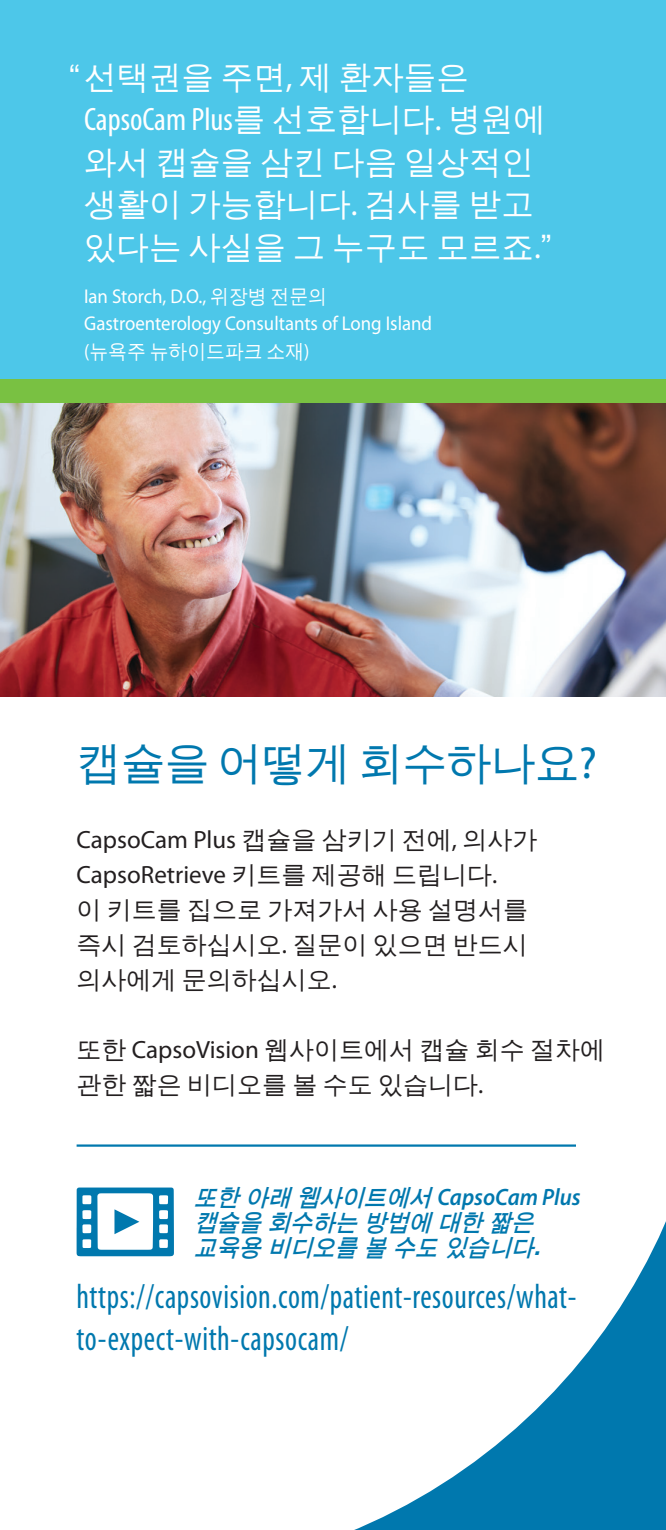
<style>
.page{position:relative;width:666px;height:1530px;background:#fff}
.page>*{position:absolute;margin:0;border:0;box-sizing:border-box;transform-origin:0 0}
.t1{font:45px "Un Dotum";letter-spacing:-.02em;color:#0078ae}
.t2{font:condensed 35px/42.5px "Myriad Pro";letter-spacing:.02em;color:#0078ae;scale:.89 1}
.t3{font:32.5px/42.5px "Un Dotum";color:#fff}
.t4{font:25px/35px "Un Dotum";color:#231f20}
.t5{font:italic 700 23.75px/25px "Un Dotum";color:#0078ae;scale:.94 1}
.t6{font:20px/27.5px "Myriad Pro";color:#fff;scale:.94 1}
.s1{font-family:"Myriad Pro"}
.s2{font-family:"Myriad Pro";font-stretch:condensed}
.s3{font-family:"Un Dotum"}
.s4{font-family:"Myriad Pro";font-weight:600}
</style>
<div class="page">
<div style="left:0;top:0;width:666px;height:379px;background:#4dc7e9"></div>
<div style="left:0;top:379px;width:666px;height:25px;background:#79c142"></div>
<img style="left:0;top:404px;width:666px;height:293px">
<hr style="left:77px;top:1144px;width:499px;height:3px;background:#0078ae">
<svg style="left:77px;top:1188px;width:53px;height:68px"></svg>
<svg style="left:130px;top:1144px;width:536px;height:386px"></svg>
<p class="t3" style="left:84px;top:55px;width:469px;text-indent:-15px">“ 선택권을 주면<span class="s1">,</span> 제 환자들은<br><span class="s2">CapsoCam Plus</span>를 선호합니다<span class="s1">.</span> 병원에 와서 캡슐을 삼킨 다음 일상적인 생활이 가능합니다<span class="s1">.</span> 검사를 받고 있다는 사실을 그 누구도 모르죠<span class="s1">.</span>”</p>
<p class="t6" style="left:84px;top:282px;width:260px">Ian Storch, D.O., <span class="s3">위장병 전문의</span></p>
<p class="t6" style="left:84px;top:310px;width:372px">Gastroenterology Consultants of Long Island (<span class="s3">뉴욕주 뉴하이드파크 소재</span>)</p>
<p class="t1" style="left:77px;top:734px;width:522px">캡슐을 어떻게 회수하나요<span class="s1">?</span></p>
<p class="t4" style="left:77px;top:821px;width:462px"><span class="s1">CapsoCam Plus</span> 캡슐을 삼키기 전에<span class="s1">,</span> 의사가<br><span class="s1">CapsoRetrieve</span> 키트를 제공해 드립니다<span class="s1">.<br></span>이 키트를 집으로 가져가서 사용 설명서를 즉시 검토하십시오<span class="s1">.</span> 질문이 있으면 반드시 의사에게 문의하십시오<span class="s1">.</span></p>
<p class="t4" style="left:77px;top:1031px;width:530px">또한 <span class="s1">CapsoVision</span> 웹사이트에서 캡슐 회수 절차에 관한 짧은 비디오를 볼 수도 있습니다<span class="s1">.</span></p>
<p class="t5" style="left:194px;top:1184px;width:413px">또한 아래 웹사이트에서 <span class="s4">CapsoCam Plus </span>캡슐을 회수하는 방법에 대한 짧은 교육용 비디오를 볼 수도 있습니다.</p>
<p class="t2" style="left:77px;top:1274px;width:563px">https://capsovision.com/patient-resources/what&shy;to-expect-with-capsocam/</p>
</div>
